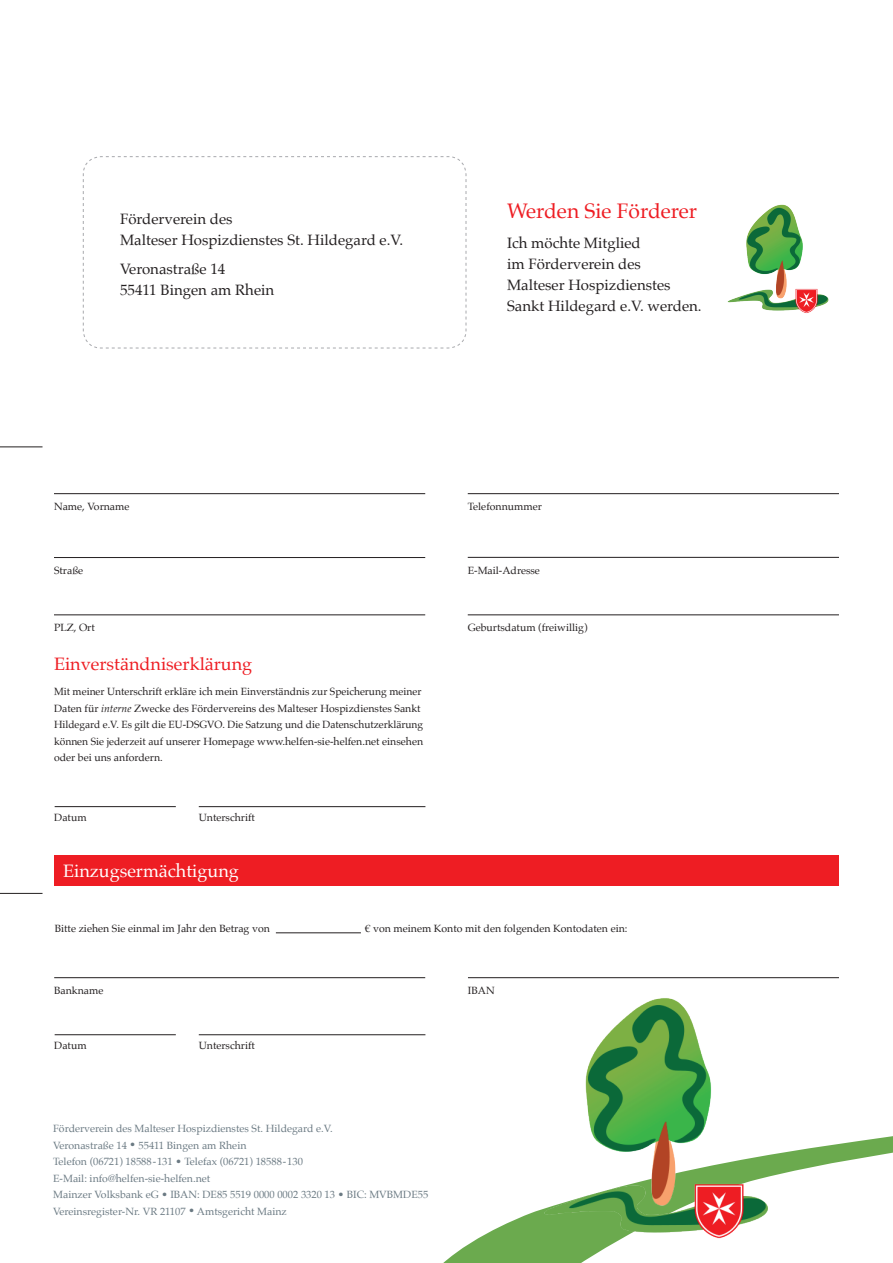
<style>
.page{position:relative;width:893px;height:1263px;background:#fff}
.page>*{position:absolute;margin:0;border:0;box-sizing:border-box;transform-origin:0 0}
.t1{font:21px "Palatino";color:#ee1d23}
.t2{font:18px "Palatino";color:#ee1d23}
.t3{font:18px "Palatino";color:#fff}
.t4{font:15px/21px "Palatino";color:#231f20}
.t5{font:10.5px/16.5px "Palatino";color:#231f20}
.t6{font:10.5px/16.5px "Palatino";color:#6b7a83}
.s1{font-style:italic}
</style>
<div class="page">
<hr style="left:0;top:446px;width:43px;height:1px;background:#231f20">
<hr style="left:0;top:893px;width:43px;height:1px;background:#231f20">
<svg style="left:443px;top:1136px;width:450px;height:127px"></svg>
<img style="left:530px;top:978px;width:260px;height:273px">
<svg style="left:83px;top:156px;width:384px;height:193px"></svg>
<img style="left:727px;top:204px;width:102px;height:110px">
<hr style="left:54px;top:977px;width:371px;height:1px;background:#231f20">
<hr style="left:468px;top:977px;width:371px;height:1px;background:#231f20">
<hr style="left:54px;top:493px;width:371px;height:1px;background:#231f20">
<hr style="left:54px;top:557px;width:371px;height:1px;background:#231f20">
<hr style="left:54px;top:614px;width:371px;height:1px;background:#231f20">
<hr style="left:468px;top:493px;width:371px;height:1px;background:#231f20">
<hr style="left:468px;top:614px;width:371px;height:1px;background:#231f20">
<hr style="left:468px;top:557px;width:371px;height:1px;background:#231f20">
<hr style="left:55px;top:1034px;width:121px;height:1px;background:#231f20">
<hr style="left:55px;top:806px;width:121px;height:1px;background:#231f20">
<hr style="left:199px;top:1034px;width:226px;height:1px;background:#231f20">
<hr style="left:199px;top:806px;width:226px;height:1px;background:#231f20">
<div style="left:54px;top:856px;width:785px;height:30px;background:#ee1d23"></div>
<hr style="left:276px;top:932px;width:85px;height:1px;background:#231f20">
<h3 class="t4" style="left:120px;top:208px;width:285px">Förderverein des<br>Malteser Hospizdienstes St. Hildegard e.V.</h3>
<h3 class="t4" style="left:120px;top:258px;width:156px">Veronastraße 14<br>55411 Bingen am Rhein</h3>
<h1 class="t1" style="left:507px;top:193px;width:192px">Werden Sie Förderer</h1>
<h3 class="t4" style="left:507px;top:232px;width:196px">Ich möchte Mitglied<br>im Förderverein des<br>Malteser Hospizdienstes<br>Sankt Hildegard e.V. werden.</h3>
<p class="t5" style="left:54px;top:498px;width:77px">Name, Vorname</p>
<p class="t5" style="left:54px;top:562px;width:31px">Straße</p>
<p class="t5" style="left:54px;top:619px;width:42px">PLZ, Ort</p>
<h2 class="t2" style="left:54px;top:649px;width:200px">Einverständniserklärung</h2>
<p class="t5" style="left:54px;top:683px;width:371px">Mit meiner Unterschrift erkläre ich mein Einverständnis zur Speicherung meiner Daten für <span class="s1">interne</span> Zwecke des Fördervereins des Malteser Hospizdienstes Sankt Hildegard e.V. Es gilt die EU-DSGVO. Die Satzung und die Datenschutzerklärung können Sie jederzeit auf unserer Homepage www.helfen-sie-helfen.net einsehen oder bei uns anfordern.</p>
<p class="t5" style="left:54px;top:809px;width:34px">Datum</p>
<p class="t5" style="left:199px;top:809px;width:58px">Unterschrift</p>
<h2 class="t3" style="left:63px;top:856px;width:177px">Einzugsermächtigung</h2>
<p class="t5" style="left:468px;top:498px;width:76px">Telefonnummer</p>
<p class="t5" style="left:468px;top:562px;width:74px">E-Mail-Adresse</p>
<p class="t5" style="left:468px;top:619px;width:121px">Geburtsdatum (freiwillig)</p>
<p class="t5" style="left:55px;top:920px;width:217px">Bitte ziehen Sie einmal im Jahr den Betrag von</p>
<p class="t5" style="left:365px;top:920px;width:264px">€ von meinem Konto mit den folgenden Kontodaten ein:</p>
<p class="t5" style="left:54px;top:982px;width:51px">Bankname</p>
<p class="t5" style="left:468px;top:982px;width:28px">IBAN</p>
<p class="t5" style="left:54px;top:1037px;width:34px">Datum</p>
<p class="t5" style="left:199px;top:1037px;width:58px">Unterschrift</p>
<p class="t6" style="left:53px;top:1120px;width:377px">Förderverein des Malteser Hospizdienstes St. Hildegard e.V.<br>Veronastraße 14 • 55411 Bingen am Rhein<br>Telefon (06721) 18588 - 131 • Telefax (06721) 18588 - 130<br>E-Mail: info@helfen-sie-helfen.net<br>Mainzer Volksbank eG • IBAN: DE85 5519 0000 0002 3320 13 • BIC: MVBMDE55<br>Vereinsregister-Nr. VR 21107 • Amtsgericht Mainz</p>
</div>
